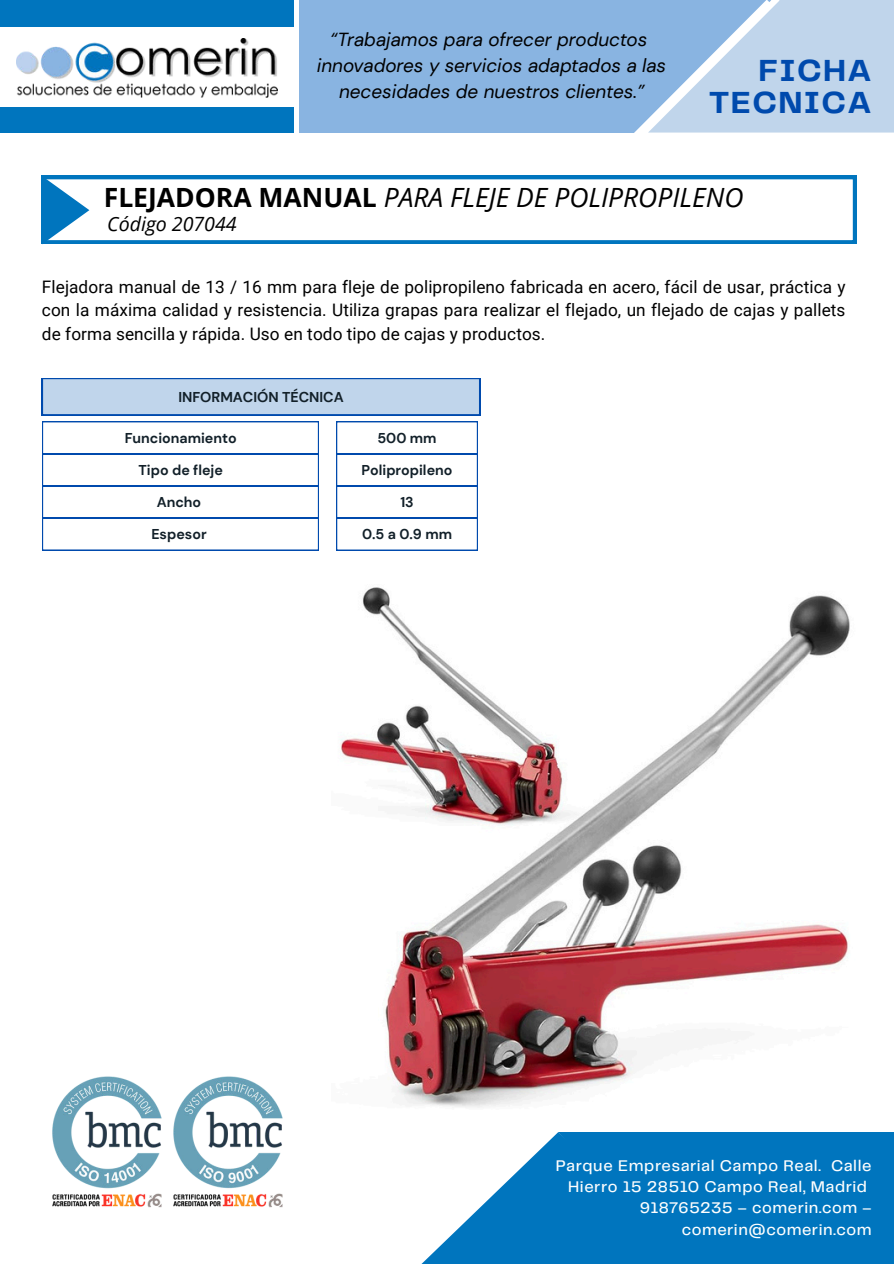
<style>
.page{position:relative;width:894px;height:1264px;background:#fff}
.page>*{position:absolute;margin:0;border:0;box-sizing:border-box;transform-origin:0 0}
.t1{font:700 31.65px/32.4px "Telegraf";letter-spacing:.045em;color:#004aad;text-align:right}
.t2{font:italic 26.55px "Open Sans";color:#000}
.t3{font:italic 19.65px "Open Sans";color:#000}
.t4{font:italic 18.9px/25.7px "DM Sans";color:#000;text-align:center}
.t5{font:17.25px/23.5px "Roboto";letter-spacing:.005em;color:#000001;text-align:justify}
.t6{font:500 16.05px/21.5px "Telegraf";letter-spacing:.035em;color:#fefefe;text-align:right}
.t7{font:700 14.25px "DM Sans";color:#122029}
.s1{font-weight:700;font-style:normal}
</style>
<div class="page">
<div style="left:0;top:0;width:293px;height:133px;background:#0075be"></div>
<div style="left:299px;top:0;width:513px;height:133px;background:#89b4e1"></div>
<svg style="left:634px;top:0;width:259px;height:133px"></svg>
<div style="left:555px;top:1132px;width:338px;height:131px;background:#0075be"></div>
<svg style="left:422px;top:1132px;width:141px;height:131px"></svg>
<svg style="left:89px;top:176px;width:766px;height:67px"></svg>
<svg style="left:42px;top:176px;width:47px;height:68px"></svg>
<svg style="left:42px;top:378px;width:438px;height:37px;background:#b4cce7"></svg>
<svg style="left:42px;top:421px;width:277px;height:129px"></svg>
<svg style="left:336px;top:421px;width:142px;height:129px"></svg>
<img style="left:173px;top:1076px;width:110px;height:132px">
<img style="left:52px;top:1076px;width:110px;height:132px">
<div style="left:0;top:27px;width:299px;height:79px;background:#fff"></div>
<img style="left:16px;top:38px;width:261px;height:60px">
<img style="left:340px;top:587px;width:510px;height:521px">
<p class="t4" style="left:317px;top:27px;width:351px">“Trabajamos para ofrecer productos innovadores y servicios adaptados a las necesidades de nuestros clientes.”</p>
<h1 class="t1" style="left:708px;top:54px;width:164px">FICHA<br>TECNICA</h1>
<h2 class="t2" style="left:104px;top:179px;width:641px"><span class="s1">FLEJADORA MANUAL</span> PARA FLEJE DE POLIPROPILENO</h2>
<p class="t3" style="left:107px;top:210px;width:131px">Código 207044</p>
<p class="t5" style="left:42px;top:274px;width:804px">Flejadora manual de 13 / 16 mm para fleje de polipropileno fabricada en acero, fácil de usar, práctica y con la máxima calidad y resistencia. Utiliza grapas para realizar el flejado, un flejado de cajas y pallets de forma sencilla y rápida. Uso en todo tipo de cajas y productos.</p>
<p class="t7" style="left:178px;top:388px;width:167px">INFORMACIÓN TÉCNICA</p>
<p class="t7" style="left:125px;top:429px;width:113px">Funcionamiento</p>
<p class="t7" style="left:377px;top:429px;width:61px">500 mm</p>
<p class="t7" style="left:138px;top:461px;width:86px">Tipo de fleje</p>
<p class="t7" style="left:157px;top:492px;width:46px">Ancho</p>
<p class="t7" style="left:361px;top:461px;width:92px">Polipropileno</p>
<p class="t7" style="left:400px;top:492px;width:15px">13</p>
<p class="t7" style="left:151px;top:524px;width:57px">Espesor</p>
<p class="t7" style="left:362px;top:524px;width:91px">0.5 a 0.9 mm</p>
<p class="t6" style="left:555px;top:1153px;width:317px">Parque Empresarial Campo Real. Calle<br>Hierro 15 28510 Campo Real, Madrid<br>918765235 – comerin.com – comerin@comerin.com</p>
</div>
